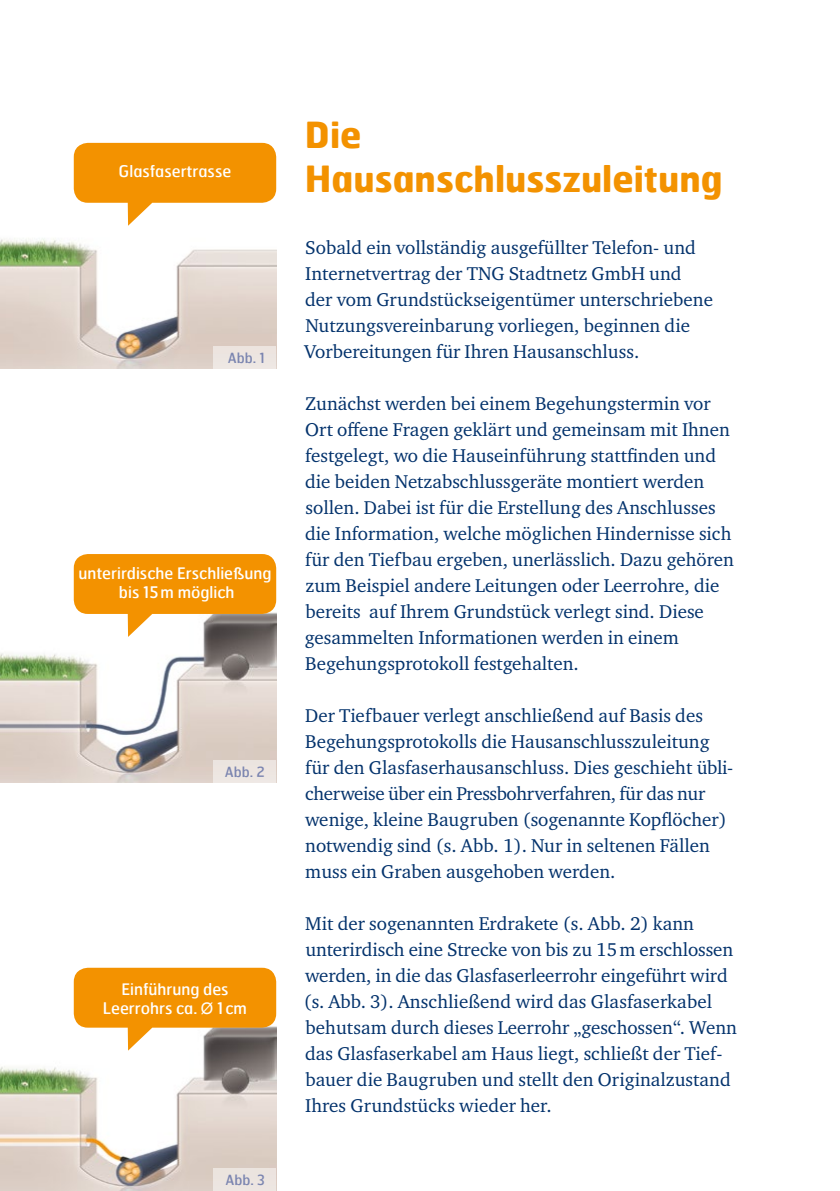
<style>
.page{position:relative;width:840px;height:1191px;background:#fff}
.page>*{position:absolute;margin:0;border:0;box-sizing:border-box;transform-origin:0 0}
.t1{font:700 36px/44px "Hermes";color:#f39200}
.t2{font:19px/26px "Charter ITC Std";color:#03326c}
.t3{font:16px/19.2px "Hermes";color:#fff;text-align:center}
.t4{font:14px "Hermes";color:#7b85b0}
.s1{font-family:"Arial"}
</style>
<div class="page">
<img style="left:0;top:142px;width:276px;height:1049px">
<svg style="left:74px;top:967px;width:202px;height:83px"></svg>
<svg style="left:74px;top:554px;width:202px;height:83px"></svg>
<svg style="left:74px;top:143px;width:202px;height:83px"></svg>
<div style="left:213px;top:346px;width:63px;height:23px;background:#ede5e1"></div>
<div style="left:213px;top:759px;width:63px;height:23px;background:#ede5e1"></div>
<div style="left:213px;top:1168px;width:63px;height:23px;background:#ece5e0"></div>
<p class="t3" style="left:118px;top:161px;width:114px">Glasfasertrasse</p>
<p class="t4" style="left:228px;top:349px;width:39px">Abb. 1</p>
<p class="t3" style="left:78px;top:563px;width:195px">unterirdische Erschließung bis 15m möglich</p>
<p class="t4" style="left:225px;top:762px;width:41px">Abb. 2</p>
<p class="t3" style="left:103px;top:978px;width:145px">Einführung des<br>Leerrohrs ca. <span class="s1">Ø</span> 1cm</p>
<p class="t4" style="left:225px;top:1171px;width:41px">Abb. 3</p>
<h1 class="t1" style="left:305px;top:111px;width:419px">Die<br>Hausanschlusszuleitung</h1>
<p class="t2" style="left:304px;top:234px;width:410px">Sobald ein vollständig ausgefüllter Telefon- und Internetvertrag der TNG Stadtnetz GmbH und der vom Grundstückseigentümer unterschriebene Nutzungsvereinbarung vorliegen, beginnen die Vorbereitungen für Ihren Hausanschluss.</p>
<p class="t2" style="left:305px;top:390px;width:430px">Zunächst werden bei einem Begehungstermin vor Ort offene Fragen geklärt und gemeinsam mit Ihnen festgelegt, wo die Hauseinführung stattfinden und die beiden Netzabschlussgeräte montiert werden sollen. Dabei ist für die Erstellung des Anschlusses die Information, welche möglichen Hindernisse sich für den Tiefbau ergeben, unerlässlich. Dazu gehören zum Beispiel andere Leitungen oder Leerrohre, die bereits auf Ihrem Grundstück verlegt sind. Diese gesammelten Informationen werden in einem Begehungsprotokoll festgehalten.</p>
<p class="t2" style="left:305px;top:702px;width:429px">Der Tiefbauer verlegt anschließend auf Basis des Begehungsprotokolls die Hausanschlusszuleitung für den Glasfaserhausanschluss. Dies geschieht übli&shy;cherweise über ein Pressbohrverfahren, für das nur wenige, kleine Baugruben (sogenannte Kopflöcher) notwendig sind (s. Abb. 1). Nur in seltenen Fällen muss ein Graben ausgehoben werden.</p>
<p class="t2" style="left:304px;top:910px;width:434px">Mit der sogenannten Erdrakete (s. Abb. 2) kann unterirdisch eine Strecke von bis zu 15m erschlossen werden, in die das Glasfaserleerrohr eingeführt wird (s. Abb. 3). Anschließend wird das Glasfaserkabel behutsam durch dieses Leerrohr „geschossen“. Wenn das Glasfaserkabel am Haus liegt, schließt der Tief&shy;bauer die Baugruben und stellt den Originalzustand Ihres Grundstücks wieder her.</p>
</div>
